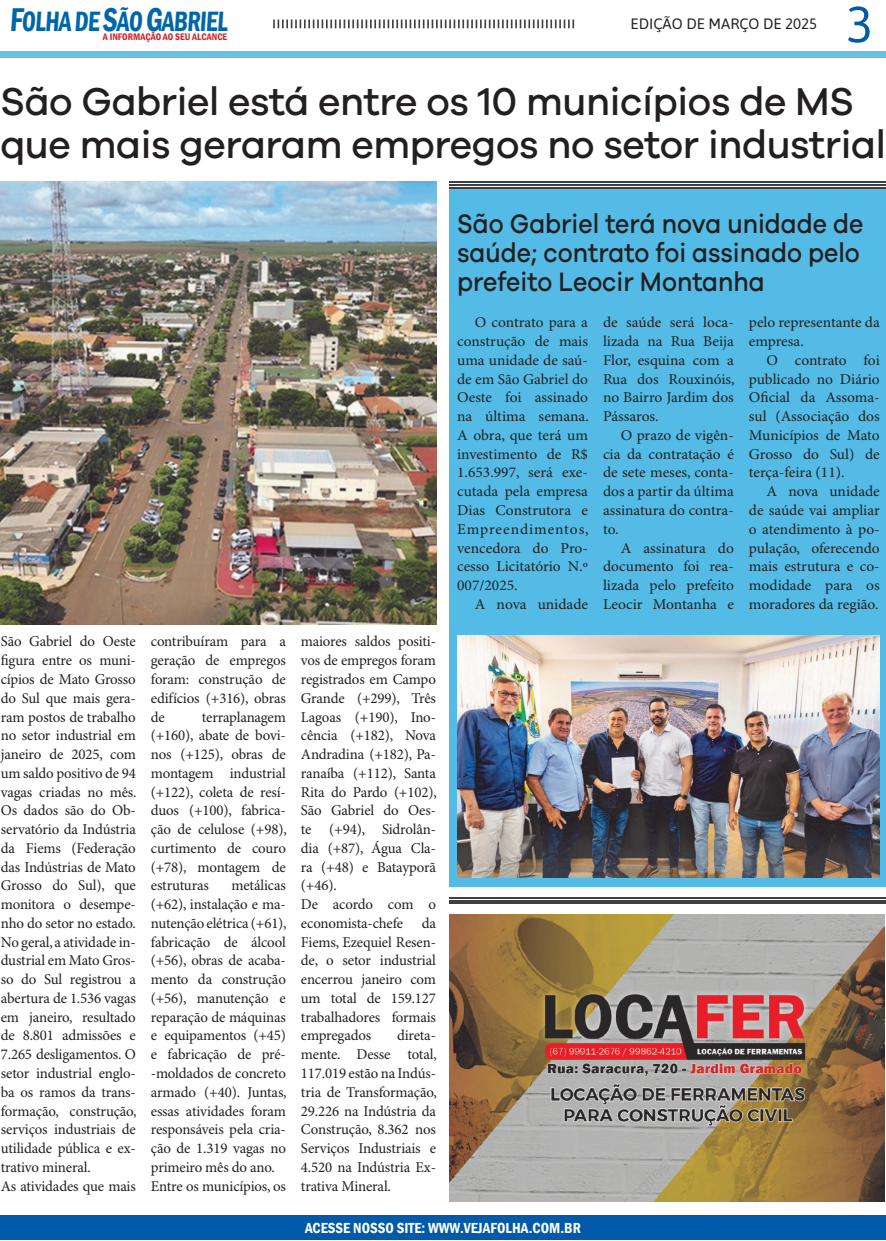
<style>
.page{position:relative;width:886px;height:1241px;background:#fff}
.page>*{position:absolute;margin:0;border:0;box-sizing:border-box;transform-origin:0 0}
.t1{font:51px "Asap";color:#0159a9}
.t2{font:500 40px/42.5px "Galano Grotesque";letter-spacing:-.01em;color:#231f20}
.t3{font:600 condensed 28.75px "Franklin Gothic";color:#06a;scale:.86 1}
.t4{font:500 27.5px/28.8px "Galano Grotesque";color:#231f20;scale:.9 1}
.t5{font:15px/18.8px "Minion Pro";letter-spacing:-.01em;color:#231f20;text-align:justify}
.t6{font:600 condensed 15px "Franklin Gothic";color:#fff}
.t7{font:15px "Asap";color:#231f20}
.t8{font:600 condensed 9.75px "Franklin Gothic";color:#d1232a}
.s1{font-size:33.88px}
</style>
<div class="page">
<div style="left:449px;top:188px;width:437px;height:698px;background:#53bbe5"></div>
<svg style="left:273px;top:20px;width:301px;height:8px"></svg>
<div style="left:0;top:1215px;width:886px;height:24px;background:#0159a9"></div>
<div style="left:0;top:51px;width:886px;height:6px;background:#66c0e7"></div>
<img style="left:1px;top:181px;width:436px;height:443px">
<img style="left:449px;top:914px;width:435px;height:286px">
<hr style="left:449px;top:182px;width:436px;height:1px;background:#3f3f40">
<hr style="left:449px;top:184px;width:436px;height:1px;background:#3f3f40">
<hr style="left:449px;top:187px;width:436px;height:1px;background:#3f3f40">
<img style="left:457px;top:635px;width:423px;height:242px">
<hr style="left:449px;top:897px;width:437px;height:1px;background:#3f3f40">
<hr style="left:449px;top:899px;width:437px;height:2px;background:#3f3f40">
<hr style="left:449px;top:902px;width:437px;height:1px;background:#3f3f40">
<h3 class="t3" style="left:9px;top:2px;width:258px"><span class="s1">F</span>OLHA DE <span class="s1">S</span>ÃO <span class="s1">G</span>ABRIEL</h3>
<p class="t8" style="left:103px;top:30px;width:126px">A INFORMAÇÃO AO SEU ALCANCE</p>
<p class="t7" style="left:630px;top:14px;width:188px">EDIÇÃO DE MARÇO DE 2025</p>
<h1 class="t1" style="left:846px;top:-11px;width:29px">3</h1>
<h2 class="t2" style="left:1px;top:79px;width:887px">São Gabriel está entre os 10 municípios de MS que mais geraram empregos no setor industrial</h2>
<p class="t5" style="left:1px;top:632px;width:137px;text-align:left">São Gabriel do Oeste figura entre os muni&shy;cípios de Mato Grosso do Sul que mais gera&shy;ram postos de trabalho no setor industrial em janeiro de 2025, com um saldo positivo de 94 vagas criadas no mês.<br>Os dados são do Ob&shy;servatório da Indústria da Fiems (Federação das Indústrias de Mato<br>Grosso do Sul), que monitora o desempe&shy;nho do setor no estado.<br>No geral, a atividade in&shy;dustrial em Mato Gros&shy;so do Sul registrou a abertura de 1.536 vagas em janeiro, resultado de 8.801 admissões e<br>7.265 desligamentos. O setor industrial englo&shy;ba os ramos da trans&shy;formação, construção, serviços industriais de utilidade pública e ex&shy;trativo mineral.<br>As atividades que mais</p>
<p class="t5" style="left:151px;top:632px;width:137px">contribuíram para a geração de empregos foram: construção de edifícios (+316), obras de</p>
<p class="t5" style="left:151px;top:707px;width:137px;text-indent:51px">terraplanagem (+160), abate de bovi&shy;nos (+125), obras de montagem industrial (+122), coleta de resí&shy;duos (+100), fabrica&shy;ção de celulose (+98), curtimento de couro (+78), montagem de estruturas</p>
<p class="t5" style="left:151px;top:876px;width:137px;text-align:left;text-indent:81px">metálicas (+62), instalação e ma&shy;nutenção elétrica (+61), fabricação de álcool (+56), obras de acaba&shy;mento da construção (+56), manutenção e reparação de máquinas e equipamentos (+45) e fabricação de pré--moldados de concreto armado (+40). Juntas, essas atividades foram responsáveis pela cria&shy;ção de 1.319 vagas no primeiro mês do ano.<br>Entre os municípios, os</p>
<p class="t5" style="left:301px;top:632px;width:137px;text-align:left">maiores saldos positi&shy;vos de empregos foram registrados em Campo<br>Grande (+299), Três<br>Lagoas (+190), Ino&shy;cência (+182), Nova<br>Andradina (+182), Pa&shy;ranaíba (+112), Santa<br>Rita do Pardo (+102),<br>São Gabriel do Oes&shy;te (+94), Sidrolân&shy;dia (+87), Água Cla&shy;ra (+48) e Batayporã (+46).<br>De acordo com o economista-chefe da<br>Fiems, Ezequiel Resen&shy;de, o setor industrial encerrou janeiro com um total de 159.127 trabalhadores formais empregados</p>
<p class="t5" style="left:301px;top:1026px;width:137px;text-indent:96px">direta&shy;mente. Desse total, 117.019 estão na Indús&shy;tria de Transformação, 29.226 na Indústria da Construção, 8.362 nos Serviços Industriais e 4.520 na Indústria Ex&shy;trativa Mineral.</p>
<h3 class="t4" style="left:457px;top:209px;width:453px">São Gabriel terá nova unidade de saúde; contrato foi assinado pelo prefeito Leocir Montanha</h3>
<p class="t5" style="left:457px;top:314px;width:133px;text-indent:18px">O contrato para a construção de mais uma unidade de saú&shy;de em São Gabriel do Oeste foi assinado na última semana.<br>A obra, que terá um investimento de R$ 1.653.997, será exe&shy;cutada pela empresa Dias Construtora e Empreendimentos, vencedora do Pro&shy;cesso Licitatório N.º 007/2025.</p>
<p class="t5" style="left:475px;top:595px;width:115px">A nova unidade</p>
<p class="t5" style="left:603px;top:314px;width:133px">de saúde será loca&shy;lizada na Rua Beija Flor, esquina com a Rua dos Rouxinóis, no Bairro Jardim dos Pássaros.</p>
<p class="t5" style="left:603px;top:426px;width:132px;text-indent:18px">O prazo de vigên&shy;cia da contratação é de sete meses, conta&shy;dos a partir da última assinatura do contra&shy;to.</p>
<p class="t5" style="left:603px;top:539px;width:132px;text-indent:18px">A assinatura do documento foi rea&shy;lizada pelo prefeito Leocir Montanha e</p>
<p class="t5" style="left:749px;top:314px;width:132px">pelo representante da empresa.</p>
<p class="t5" style="left:749px;top:351px;width:132px;text-indent:18px">O contrato foi publicado no Diário Oficial da Assoma&shy;sul (Associação dos Municípios de Mato Grosso do Sul) de terça-feira (11).</p>
<p class="t5" style="left:749px;top:482px;width:132px;text-indent:18px">A nova unidade de saúde vai ampliar o atendimento à po&shy;pulação, oferecendo mais estrutura e co&shy;modidade para os moradores da região.</p>
<p class="t6" style="left:305px;top:1217px;width:277px">ACESSE NOSSO SITE: WWW.VEJAFOLHA.COM.BR</p>
</div>
